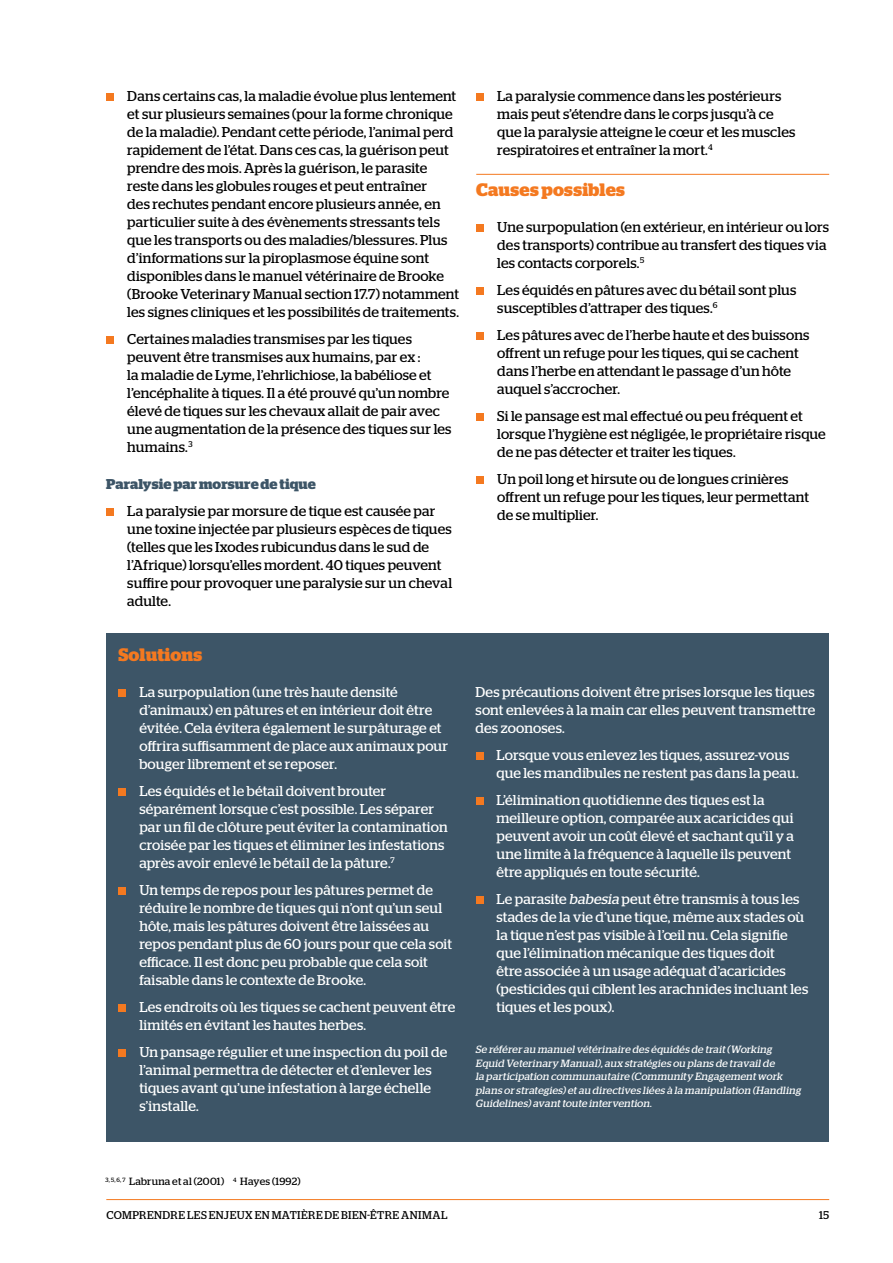
<style>
.page{position:relative;width:893px;height:1263px;background:#fff}
.page>*{position:absolute;margin:0;border:0;box-sizing:border-box;transform-origin:0 0}
.t1{font:700 18px "Stag";letter-spacing:.01em;color:#f47920}
.t2{font:14.25px/18px "Stag";letter-spacing:.01em;color:#000}
.t3{font:14.25px/18px "Stag";letter-spacing:.01em;color:#fff}
.t4{font:700 14.25px "Stag";letter-spacing:.005em;color:#3d5567}
.t5{font:11.25px "Stag";letter-spacing:.04em;color:#000}
.t6{font:italic 10.5px/13.5px "Stag";letter-spacing:.025em;color:#fff}
.t7{font:10.5px "Stag";letter-spacing:.025em;color:#000}
.s1{font-style:italic}
</style>
<div class="page">
<hr style="left:106px;top:1199px;width:723px;height:1px;background:#f47920">
<div style="left:106px;top:634px;width:722px;height:508px;background:#3d5567"></div>
<div style="left:118px;top:689px;width:8px;height:8px;background:#f47920"></div>
<div style="left:118px;top:788px;width:8px;height:8px;background:#f47920"></div>
<div style="left:118px;top:887px;width:8px;height:8px;background:#f47920"></div>
<div style="left:118px;top:1004px;width:8px;height:8px;background:#f47920"></div>
<div style="left:118px;top:1049px;width:8px;height:8px;background:#f47920"></div>
<div style="left:476px;top:752px;width:7px;height:8px;background:#f47920"></div>
<div style="left:476px;top:797px;width:7px;height:8px;background:#f47920"></div>
<div style="left:476px;top:896px;width:7px;height:8px;background:#f47920"></div>
<div style="left:106px;top:93px;width:8px;height:8px;background:#f47920"></div>
<div style="left:106px;top:336px;width:8px;height:8px;background:#f47920"></div>
<div style="left:106px;top:508px;width:8px;height:7px;background:#f47920"></div>
<hr style="left:476px;top:174px;width:353px;height:1px;background:#f47920">
<div style="left:476px;top:93px;width:8px;height:8px;background:#f47920"></div>
<div style="left:476px;top:224px;width:8px;height:8px;background:#f47920"></div>
<div style="left:476px;top:287px;width:8px;height:8px;background:#f47920"></div>
<div style="left:476px;top:332px;width:8px;height:8px;background:#f47920"></div>
<div style="left:476px;top:413px;width:8px;height:8px;background:#f47920"></div>
<div style="left:476px;top:476px;width:8px;height:8px;background:#f47920"></div>
<p class="t2" style="left:127px;top:87px;width:333px">Dans certains cas, la maladie évolue plus lentement et sur plusieurs semaines (pour la forme chronique de la maladie). Pendant cette période, l’animal perd rapidement de l’état. Dans ces cas, la guérison peut prendre des mois. Après la guérison, le parasite reste dans les globules rouges et peut entraîner<br>des rechutes pendant encore plusieurs année, en particulier suite à des évènements stressants tels que les transports ou des maladies/blessures. Plus d’informations sur la piroplasmose équine sont disponibles dans le manuel vétérinaire de Brooke (Brooke Veterinary Manual section 17.7) notamment les signes cliniques et les possibilités de traitements.</p>
<p class="t2" style="left:127px;top:330px;width:326px">Certaines maladies transmises par les tiques peuvent être transmises aux humains, par ex :<br>la maladie de Lyme, l’ehrlichiose, la babéliose et l’encéphalite à tiques. Il a été prouvé qu’un nombre élevé de tiques sur les chevaux allait de pair avec une augmentation de la présence des tiques sur les humains.<sup>3</sup></p>
<p class="t4" style="left:106px;top:475px;width:211px">Paralysie par morsure de tique</p>
<p class="t2" style="left:127px;top:501px;width:326px">La paralysie par morsure de tique est causée par une toxine injectée par plusieurs espèces de tiques (telles que les Ixodes rubicundus dans le sud de l’Afrique) lorsqu’elles mordent. 40 tiques peuvent suffire pour provoquer une paralysie sur un cheval adulte.</p>
<p class="t2" style="left:497px;top:87px;width:300px">La paralysie commence dans les postérieurs mais peut s’étendre dans le corps jusqu’à ce que la paralysie atteigne le cœur et les muscles respiratoires et entraîner la mort.<sup>4</sup></p>
<p class="t1" style="left:476px;top:179px;width:150px">Causes possibles</p>
<p class="t2" style="left:497px;top:218px;width:333px">Une surpopulation (en extérieur, en intérieur ou lors des transports) contribue au transfert des tiques via les contacts corporels.<sup>5</sup></p>
<p class="t2" style="left:497px;top:281px;width:300px">Les équidés en pâtures avec du bétail sont plus susceptibles d’attraper des tiques.<sup>6</sup></p>
<p class="t2" style="left:497px;top:326px;width:314px">Les pâtures avec de l’herbe haute et des buissons offrent un refuge pour les tiques, qui se cachent dans l’herbe en attendant le passage d’un hôte auquel s’accrocher.</p>
<p class="t2" style="left:497px;top:407px;width:330px">Si le pansage est mal effectué ou peu fréquent et lorsque l’hygiène est négligée, le propriétaire risque de ne pas détecter et traiter les tiques.</p>
<p class="t2" style="left:497px;top:470px;width:313px">Un poil long et hirsute ou de longues crinières offrent un refuge pour les tiques, leur permettant de se multiplier.</p>
<p class="t1" style="left:118px;top:644px;width:86px">Solutions</p>
<p class="t3" style="left:139px;top:683px;width:310px">La surpopulation (une très haute densité d’animaux) en pâtures et en intérieur doit être évitée. Cela évitera également le surpâturage et offrira suffisamment de place aux animaux pour bouger librement et se reposer.</p>
<p class="t3" style="left:139px;top:782px;width:310px">Les équidés et le bétail doivent brouter séparément lorsque c’est possible. Les séparer par un fil de clôture peut éviter la contamination croisée par les tiques et éliminer les infestations après avoir enlevé le bétail de la pâture.<sup>7</sup></p>
<p class="t3" style="left:139px;top:881px;width:314px">Un temps de repos pour les pâtures permet de réduire le nombre de tiques qui n’ont qu’un seul hôte, mais les pâtures doivent être laissées au repos pendant plus de 60 jours pour que cela soit efficace. Il est donc peu probable que cela soit faisable dans le contexte de Brooke.</p>
<p class="t3" style="left:139px;top:998px;width:317px">Les endroits où les tiques se cachent peuvent être limités en évitant les hautes herbes.</p>
<p class="t3" style="left:139px;top:1043px;width:310px">Un pansage régulier et une inspection du poil de l’animal permettra de détecter et d’enlever les tiques avant qu’une infestation à large échelle s’installe.</p>
<p class="t3" style="left:476px;top:683px;width:341px;text-align:justify">Des précautions doivent être prises lorsque les tiques sont enlevées à la main car elles peuvent transmettre des zoonoses.</p>
<p class="t3" style="left:497px;top:746px;width:304px">Lorsque vous enlevez les tiques, assurez-vous que les mandibules ne restent pas dans la peau.</p>
<p class="t3" style="left:497px;top:791px;width:299px">L’élimination quotidienne des tiques est la meilleure option, comparée aux acaricides qui peuvent avoir un coût élevé et sachant qu’il y a une limite à la fréquence à laquelle ils peuvent être appliqués en toute sécurité.</p>
<p class="t3" style="left:497px;top:890px;width:313px">Le parasite <span class="s1">babesia</span> peut être transmis à tous les stades de la vie d’une tique, même aux stades où la tique n’est pas visible à l’œil nu. Cela signifie que l’élimination mécanique des tiques doit<br>être associée à un usage adéquat d’acaricides (pesticides qui ciblent les arachnides incluant les tiques et les poux).</p>
<p class="t6" style="left:476px;top:1042px;width:327px">Se référer au manuelvétérinaire des équidés de trait(Working Equid Veterinary Manual),aux stratégies ou plans de travailde<br>la participation communautaire (Community Engagementwork plans or strategies)etau directives liées à la manipulation (Handling Guidelines)avanttoute intervention.</p>
<p class="t7" style="left:106px;top:1175px;width:196px"><sup>3,</sup> <sup>5,</sup> <sup>6,</sup> <sup>7</sup> Labruna et al (2001) <sup>4</sup> Hayes (1992)</p>
<p class="t5" style="left:106px;top:1209px;width:343px">COMPRENDRE LES ENJEUX EN MATIÈRE DE BIEN-ÊTRE ANIMAL</p>
<p class="t5" style="left:819px;top:1209px;width:11px">15</p>
</div>
